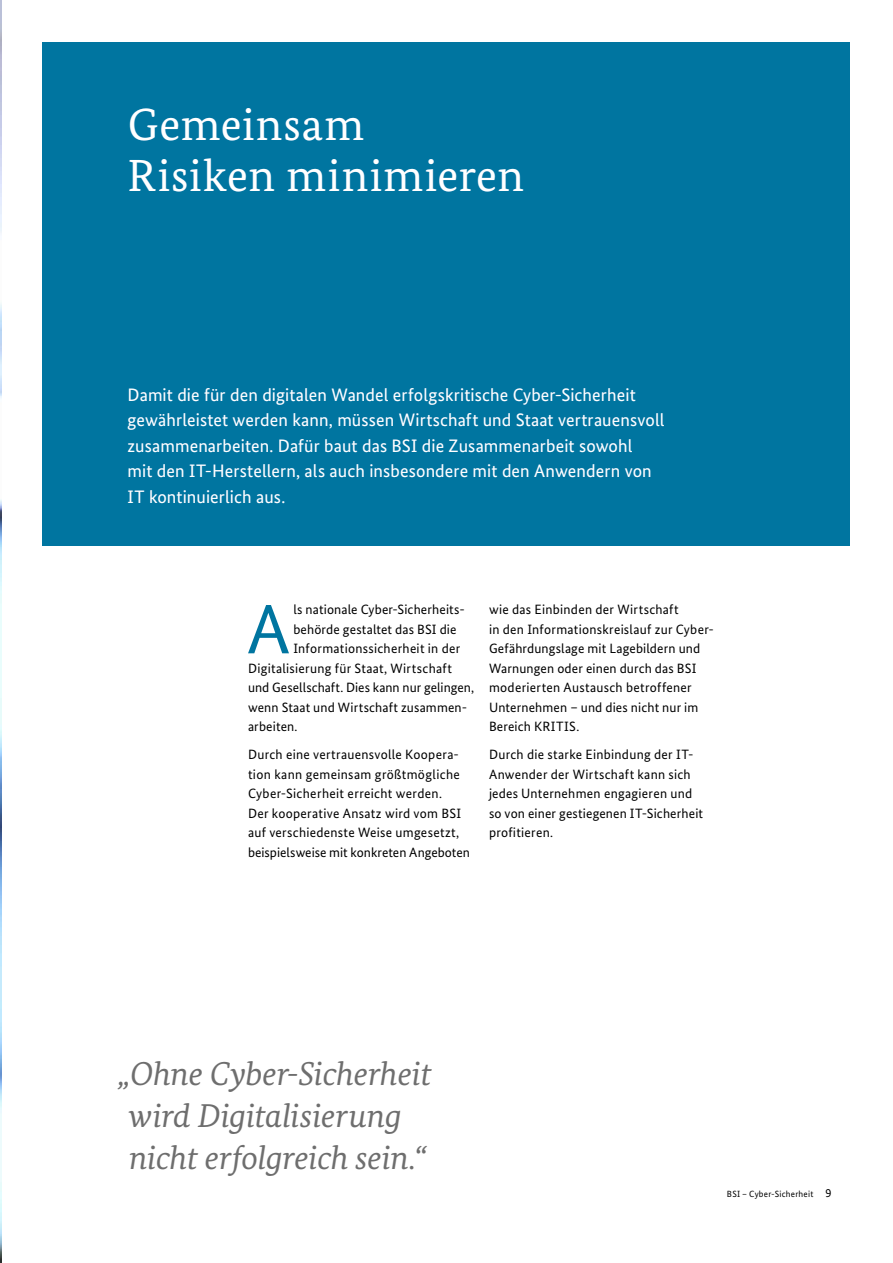
<style>
.page{position:relative;width:893px;height:1263px;background:#fff}
.page>*{position:absolute;margin:0;border:0;box-sizing:border-box;transform-origin:0 0}
.t1{font:70.05px "Bundes Sans";color:#0075a0}
.t2{font:45px/51px "Bundes Serif";letter-spacing:.02em;color:#fff}
.t3{font:italic 33px/42px "Bundes Serif";letter-spacing:-.005em;color:#6e6e6e}
.t4{font:18px/25.5px "Bundes Sans";letter-spacing:.005em;color:#fff}
.t5{font:13.5px/19.5px "Bundes Sans";letter-spacing:.02em;color:#000}
.t6{font:13.5px "Bundes Sans";color:#000}
.t7{font:9px "Bundes Sans";letter-spacing:.025em;color:#000}
.s1{font-size:12px}
</style>
<div class="page">
<div style="left:43px;top:43px;width:807px;height:503px;background:#0075a0"></div>
<img style="left:0;top:0;width:1px;height:1263px">
<h2 class="t2" style="left:127px;top:98px;width:398px">Gemeinsam<br>Risiken minimieren</h2>
<p class="t4" style="left:128px;top:382px;width:538px">Damit die für den digitalen Wandel erfolgskritische Cyber-Sicherheit gewährleistet werden kann, müssen Wirtschaft und Staat vertrauensvoll zusammenarbeiten. Dafür baut das BSI die Zusammenarbeit sowohl<br>mit den IT-Herstellern, als auch insbesondere mit den Anwendern von IT kontinuierlich aus.</p>
<p class="t1" style="left:247px;top:586px;width:44px">A</p>
<p class="t5" style="left:293px;top:600px;width:173px">ls nationale Cyber-Sicherheits-</p>
<p class="t5" style="left:293px;top:619px;width:165px">behörde gestaltet das BSI die</p>
<p class="t5" style="left:293px;top:639px;width:168px">Informationssicherheit in der</p>
<p class="t5" style="left:248px;top:658px;width:205px">Digitalisierung für Staat, Wirtschaft</p>
<p class="t6" style="left:248px;top:679px;width:228px">und Gesellschaft. Dies kann nur ge lingen,</p>
<p class="t5" style="left:248px;top:697px;width:221px">wenn Staat und Wirtschaft zusammen-</p>
<p class="t5" style="left:248px;top:717px;width:51px">arbeiten.</p>
<p class="t5" style="left:248px;top:745px;width:223px">Durch eine vertrauensvolle Koopera&shy;tion kann gemeinsam größtmögliche Cyber-Sicherheit erreicht werden.<br>Der kooperative Ansatz wird vom BSI auf verschiedenste Weise umgesetzt, beispielsweise mit konkreten Angeboten</p>
<p class="t5" style="left:489px;top:600px;width:226px">wie das Einbinden der Wirtschaft<br>in den Informationskreislauf zur Cyber-Gefährdungslage mit Lagebildern und Warnungen oder einen durch das BSI moderierten Austausch betroffener Unternehmen – und dies nicht nur im Bereich KRITIS.</p>
<p class="t5" style="left:489px;top:745px;width:216px">Durch die starke Einbindung der IT-<br>Anwender der Wirtschaft kann sich jedes Unternehmen engagieren und so von einer gestiegenen IT-Sicherheit profitieren.</p>
<p class="t3" style="left:119px;top:1053px;width:314px">„Ohne Cyber-Sicherheit wird Digitalisierung nicht erfolgreich sein.“</p>
<p class="t7" style="left:727px;top:1188px;width:106px">BSI – Cyber-Sicherheit <span class="s1">9</span></p>
</div>
